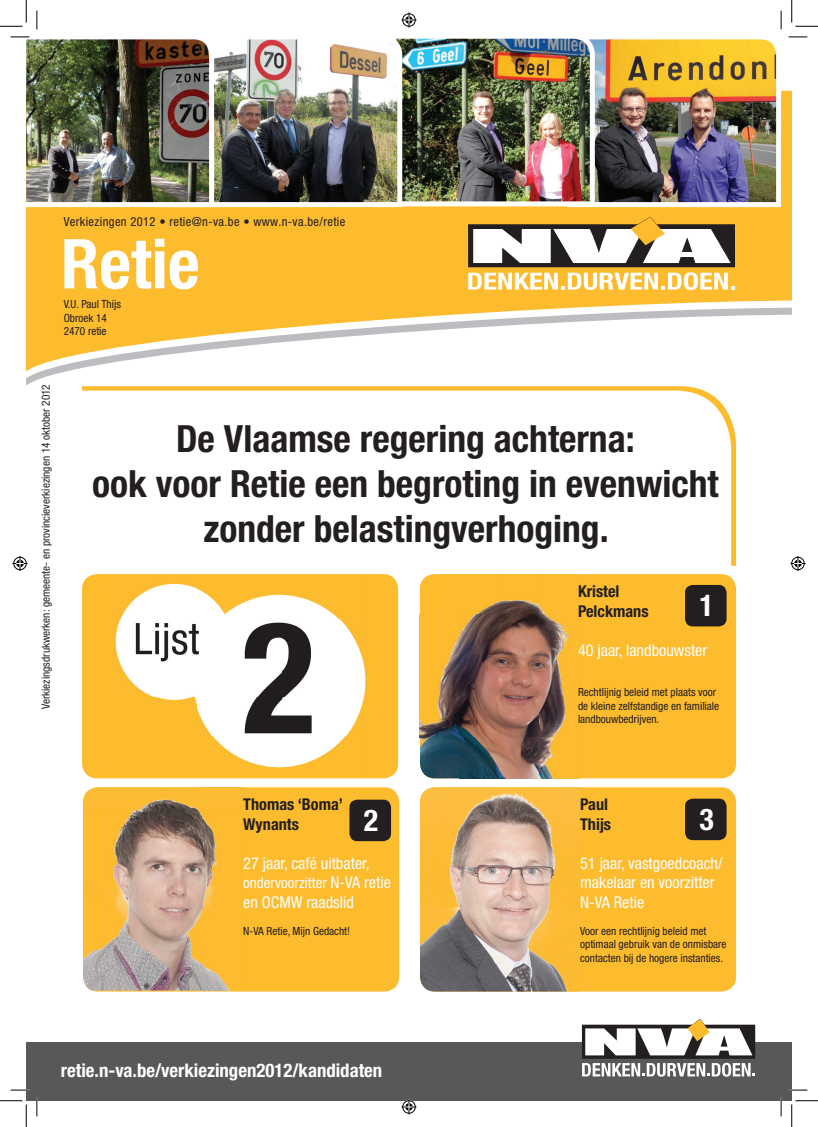
<style>
.page{position:relative;width:818px;height:1127px;background:#fff}
.page>*{position:absolute;margin:0;border:0;box-sizing:border-box;transform-origin:0 0}
.t1{font:700 condensed 68.75px "Helvetica Neue LT Std";color:#fff}
.t2{font:700 condensed 37.5px/45px "Helvetica Neue LT Std";color:#231f20;text-align:center}
.t3{font:700 condensed 30px "Helvetica Neue LT Std";color:#fff}
.t4{font:700 condensed 18.75px "Helvetica Neue LT Std";color:#fff}
.t5{font:condensed 16.25px/19.5px "Helvetica Neue LT Std";color:#fff}
.t6{font:700 condensed 16.25px/19.5px "Helvetica Neue LT Std";color:#231f20}
.t7{font:condensed 15px "Helvetica Neue LT Std";color:#fff}
.t8{font:condensed 12.5px "Helvetica Neue LT Std";letter-spacing:.03em;color:#231f20}
.t9{font:condensed 11.25px/13.5px "Helvetica Neue LT Std";color:#231f20}
.s1{font-size:16.25px}
</style>
<div class="page">
<svg style="left:26px;top:91px;width:766px;height:280px;fill:#fdbb2e"></svg>
<img style="left:567px;top:39px;width:214px;height:168px">
<div style="left:26px;top:1041px;width:766px;height:59px;background:#57585a"></div>
<svg style="left:468px;top:217px;width:267px;height:73px"></svg>
<svg style="left:582px;top:1019px;width:173px;height:57px"></svg>
<div style="left:420px;top:574px;width:316px;height:204px;background:#fdbb2e;border-radius:15px"></div>
<img style="left:420px;top:574px;width:148px;height:204px">
<div style="left:83px;top:787px;width:316px;height:204px;background:#fdbb2e;border-radius:15px"></div>
<img style="left:83px;top:787px;width:147px;height:203px">
<div style="left:420px;top:787px;width:316px;height:204px;background:#fdbb2e;border-radius:15px"></div>
<img style="left:420px;top:787px;width:159px;height:204px">
<div style="left:82px;top:574px;width:316px;height:204px;background:#fdbb2e;border-radius:15px"></div>
<img style="left:115px;top:583px;width:251px;height:185px">
<div style="left:685px;top:584px;width:41px;height:42px;background:#231f20;border-radius:8px"></div>
<img style="left:402px;top:38px;width:193px;height:168px">
<div style="left:349px;top:799px;width:42px;height:42px;background:#231f20;border-radius:8px"></div>
<div style="left:685px;top:798px;width:41px;height:42px;background:#231f20;border-radius:8px"></div>
<img style="left:214px;top:38px;width:188px;height:169px">
<svg style="left:82px;top:386px;width:654px;height:179px;fill:#fdbb2e"></svg>
<svg style="left:82px;top:390px;width:649px;height:175px"></svg>
<svg style="left:788px;top:36px;width:19px;height:2px"></svg>
<svg style="left:11px;top:1089px;width:18px;height:1px"></svg>
<svg style="left:788px;top:1089px;width:19px;height:1px"></svg>
<svg style="left:36px;top:1097px;width:2px;height:18px"></svg>
<svg style="left:780px;top:11px;width:2px;height:18px"></svg>
<svg style="left:780px;top:1097px;width:2px;height:18px"></svg>
<img style="left:0;top:0;width:214px;height:207px">
<svg style="left:0;top:1100px;width:27px;height:26px"></svg>
<svg style="left:791px;top:0;width:27px;height:27px"></svg>
<svg style="left:791px;top:1100px;width:27px;height:26px"></svg>
<svg style="left:401px;top:13px;width:15px;height:15px"></svg>
<svg style="left:401px;top:1099px;width:15px;height:15px"></svg>
<svg style="left:13px;top:556px;width:15px;height:15px"></svg>
<svg style="left:790px;top:556px;width:15px;height:15px"></svg>
<p class="t8" style="left:64px;top:215px;width:283px">Verkiezingen 2012 • retie@n-va.be • www.n-va.be/retie</p>
<h1 class="t1" style="left:61px;top:222px;width:140px">Retie</h1>
<p class="t9" style="left:64px;top:297px;width:59px">V.U. Paul Thijs<br>Obroek 14<br>2470 retie</p>
<p class="t9" style="left:39px;top:709px;width:326px;rotate:-90deg">Verkiezingsdrukwerken: gemeente- en provincieverkiezingen 14 oktober 2012</p>
<h2 class="t2" style="left:92px;top:415px;width:628px">De Vlaamse regering achterna:<br>ook voor Retie een begroting in evenwicht zonder belastingverhoging.</h2>
<h3 class="t6" style="left:578px;top:581px;width:72px">Kristel<br>Pelckmans</h3>
<h3 class="t5" style="left:578px;top:640px;width:131px">40 jaar, landbouwster</h3>
<p class="t9" style="left:578px;top:685px;width:143px">Rechtlijnig beleid met plaats voor de kleine zelfstandige en familiale landbouwbedrijven.</p>
<h3 class="t3" style="left:699px;top:586px;width:16px">1</h3>
<h3 class="t6" style="left:243px;top:794px;width:101px">Thomas ‘Boma’<br>Wynants</h3>
<h3 class="t5" style="left:243px;top:853px;width:128px">27 jaar, café uitbater,</h3>
<h3 class="t7" style="left:243px;top:874px;width:149px">ondervoorzitter <span class="s1">N-VA retie</span></h3>
<h3 class="t5" style="left:243px;top:892px;width:112px">en OCMW raadslid</h3>
<p class="t9" style="left:243px;top:923px;width:108px">N-VA Retie, Mijn Gedacht!</p>
<h3 class="t6" style="left:580px;top:794px;width:32px">Paul<br>Thijs</h3>
<h3 class="t5" style="left:580px;top:853px;width:144px">51 jaar, vastgoedcoach/ makelaar en voorzitter<br>N-VA Retie</h3>
<p class="t9" style="left:580px;top:923px;width:148px">Voor een rechtlijnig beleid met optimaal gebruik van de onmisbare contacten bij de hogere instanties.</p>
<h3 class="t3" style="left:364px;top:801px;width:16px">2</h3>
<h3 class="t3" style="left:699px;top:800px;width:16px">3</h3>
<h3 class="t4" style="left:61px;top:1058px;width:323px">retie.n-va.be/verkiezingen2012/kandidaten</h3>
</div>
